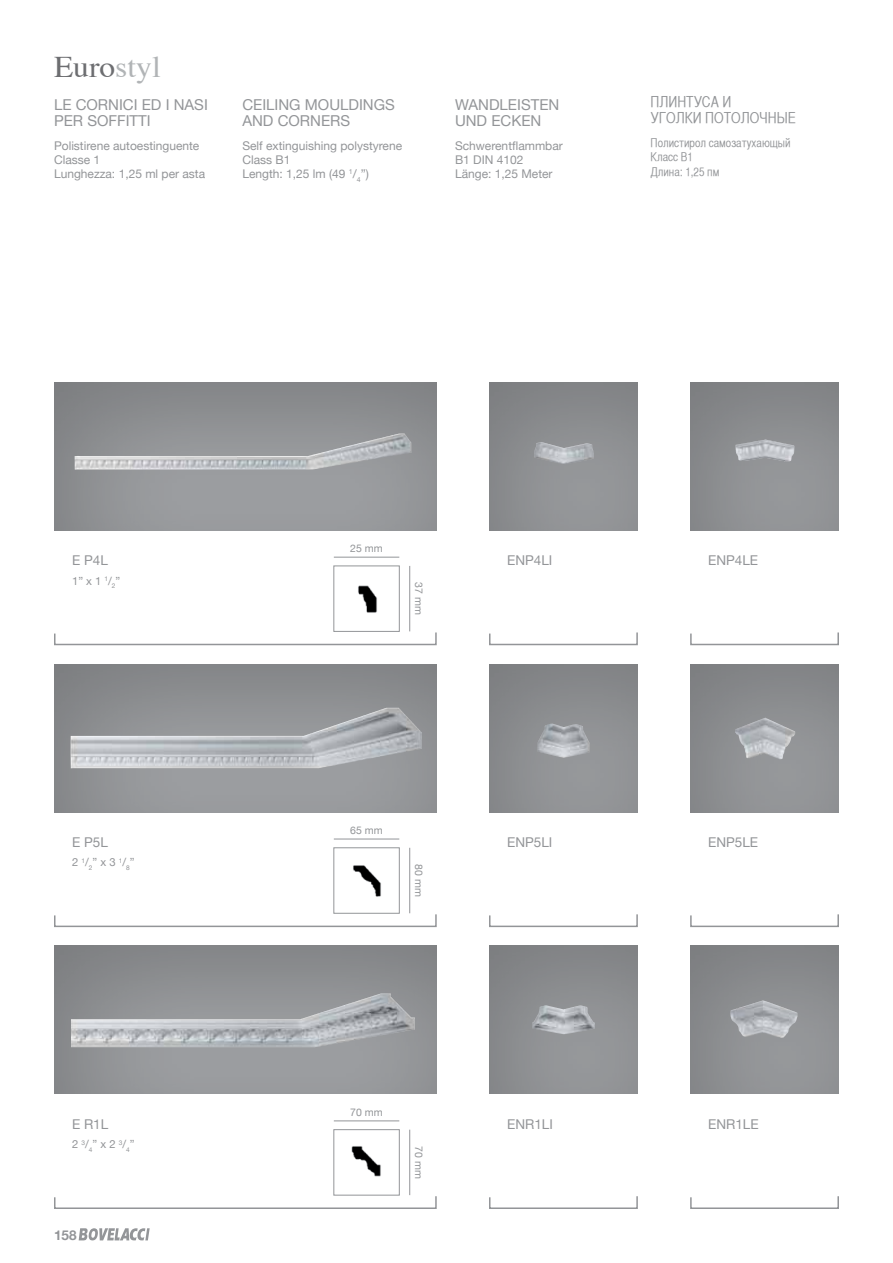
<style>
.page{position:relative;width:893px;height:1263px;background:#fff}
.page>*{position:absolute;margin:0;border:0;box-sizing:border-box;transform-origin:0 0}
.t1{font:30px "Times";color:#6d6e71;scale:1.05 1}
.t2{font:15px/16.5px "Helvetica Neue";color:#939598}
.t3{font:15px/16.5px "Helvetica CY Plain";color:#939598}
.t4{font:13.5px "Helvetica Neue";color:#939598}
.t5{font:700 13.5px "Helvetica Neue";color:#939598}
.t6{font:12px/14.4px "Helvetica Neue";color:#939598}
.t7{font:12px/14.4px "Helvetica CY Plain";color:#939598}
.t8{font:11.25px "Helvetica Neue";color:#939598}
.t9{font:10.5px "Helvetica Neue";color:#939598}
.s1{color:#b1b4b6}
</style>
<div class="page">
<svg style="left:489px;top:914px;width:149px;height:14px"></svg>
<svg style="left:690px;top:914px;width:149px;height:14px"></svg>
<div style="left:489px;top:661px;width:151px;height:153px;background:#000;opacity:.26"></div>
<div style="left:690px;top:661px;width:151px;height:153px;background:#000;opacity:.26"></div>
<hr style="left:409px;top:848px;width:1px;height:65px;background:#939598">
<hr style="left:334px;top:839px;width:65px;height:1px;background:#939598">
<svg style="left:54px;top:913px;width:383px;height:15px"></svg>
<img style="left:353px;top:865px;width:28px;height:32px">
<div style="left:333px;top:847px;width:67px;height:67px;border:1px solid #939598"></div>
<div style="left:54px;top:661px;width:385px;height:153px;background:#000;opacity:.26"></div>
<svg style="left:489px;top:1196px;width:149px;height:13px"></svg>
<svg style="left:690px;top:1196px;width:149px;height:13px"></svg>
<div style="left:489px;top:943px;width:151px;height:153px;background:#000;opacity:.26"></div>
<div style="left:690px;top:943px;width:151px;height:153px;background:#000;opacity:.26"></div>
<hr style="left:409px;top:1130px;width:1px;height:65px;background:#939598">
<hr style="left:334px;top:1120px;width:65px;height:1px;background:#939598">
<svg style="left:54px;top:1195px;width:383px;height:14px"></svg>
<img style="left:351px;top:1146px;width:30px;height:31px">
<div style="left:333px;top:1129px;width:67px;height:66px;border:1px solid #939598"></div>
<div style="left:54px;top:943px;width:385px;height:153px;background:#000;opacity:.26"></div>
<svg style="left:489px;top:632px;width:149px;height:14px"></svg>
<svg style="left:690px;top:632px;width:149px;height:14px"></svg>
<div style="left:489px;top:379px;width:151px;height:153px;background:#8c8e90"></div>
<div style="left:690px;top:379px;width:151px;height:153px;background:#8c8e90"></div>
<hr style="left:409px;top:566px;width:1px;height:65px;background:#939598">
<hr style="left:334px;top:557px;width:65px;height:1px;background:#939598">
<svg style="left:54px;top:631px;width:383px;height:15px"></svg>
<img style="left:358px;top:585px;width:19px;height:28px">
<div style="left:333px;top:565px;width:67px;height:67px;border:1px solid #939598"></div>
<div style="left:54px;top:379px;width:385px;height:153px;background:#000;opacity:.26"></div>
<img style="left:75px;top:434px;width:336px;height:36px">
<img style="left:534px;top:442px;width:60px;height:22px">
<img style="left:735px;top:445px;width:58px;height:16px">
<img style="left:71px;top:708px;width:351px;height:60px">
<img style="left:537px;top:724px;width:15px;height:27px">
<img style="left:735px;top:718px;width:30px;height:16px">
<img style="left:71px;top:993px;width:344px;height:54px">
<img style="left:532px;top:1005px;width:14px;height:23px">
<img style="left:730px;top:1000px;width:33px;height:22px">
<svg style="left:79px;top:1228px;width:71px;height:12px"></svg>
<h1 class="t1" style="left:54px;top:38px;width:103px">Euro<span class="s1">styl</span></h1>
<p class="t2" style="left:54px;top:96px;width:155px">LE CORNICI ED I NASI<br>PER SOFFITTI</p>
<p class="t6" style="left:54px;top:138px;width:153px">Polistirene autoestinguente<br>Classe 1<br>Lunghezza: 1,25 ml per asta</p>
<p class="t2" style="left:242px;top:96px;width:154px">CEILING MOULDINGS<br>AND CORNERS</p>
<p class="t6" style="left:242px;top:138px;width:161px">Self extinguishing polystyrene<br>Class B1<br>Length: 1,25 lm (49 <sup>1</sup>/<sub>4</sub>”)</p>
<p class="t2" style="left:455px;top:96px;width:106px">WANDLEISTEN<br>UND ECKEN</p>
<p class="t6" style="left:455px;top:138px;width:109px">Schwerentflammbar<br>B1 DIN 4102<br>Länge: 1,25 Meter</p>
<p class="t3" style="left:651px;top:93px;width:147px">ПЛИНТУСА И<br>УГОЛКИ ПОТОЛОЧНЫЕ</p>
<p class="t7" style="left:651px;top:136px;width:141px">Полистирол самозатухающый<br>Класс В1<br>Длина: 1,25 пм</p>
<p class="t9" style="left:350px;top:542px;width:34px">25 mm</p>
<p class="t4" style="left:72px;top:552px;width:37px">E P4L</p>
<p class="t4" style="left:507px;top:552px;width:47px">ENP4LI</p>
<p class="t4" style="left:708px;top:552px;width:52px">ENP4LE</p>
<p class="t8" style="left:72px;top:574px;width:50px">1” x 1 <sup>1</sup>/<sub>2</sub>”</p>
<p class="t9" style="left:425px;top:582px;width:34px;rotate:90deg">37 mm</p>
<p class="t9" style="left:350px;top:824px;width:34px">65 mm</p>
<p class="t4" style="left:72px;top:834px;width:37px">E P5L</p>
<p class="t4" style="left:507px;top:834px;width:47px">ENP5LI</p>
<p class="t4" style="left:708px;top:834px;width:52px">ENP5LE</p>
<p class="t8" style="left:72px;top:856px;width:64px">2 <sup>1</sup>/<sub>2</sub>” x 3 <sup>1</sup>/<sub>8</sub>”</p>
<p class="t9" style="left:425px;top:864px;width:34px;rotate:90deg">80 mm</p>
<p class="t9" style="left:350px;top:1105px;width:34px">70 mm</p>
<p class="t4" style="left:72px;top:1116px;width:38px">E R1L</p>
<p class="t4" style="left:507px;top:1116px;width:47px">ENR1LI</p>
<p class="t4" style="left:708px;top:1116px;width:52px">ENR1LE</p>
<p class="t8" style="left:72px;top:1137px;width:64px">2 <sup>3</sup>/<sub>4</sub>” x 2 <sup>3</sup>/<sub>4</sub>”</p>
<p class="t9" style="left:425px;top:1146px;width:34px;rotate:90deg">70 mm</p>
<p class="t5" style="left:54px;top:1227px;width:24px">158</p>
</div>
